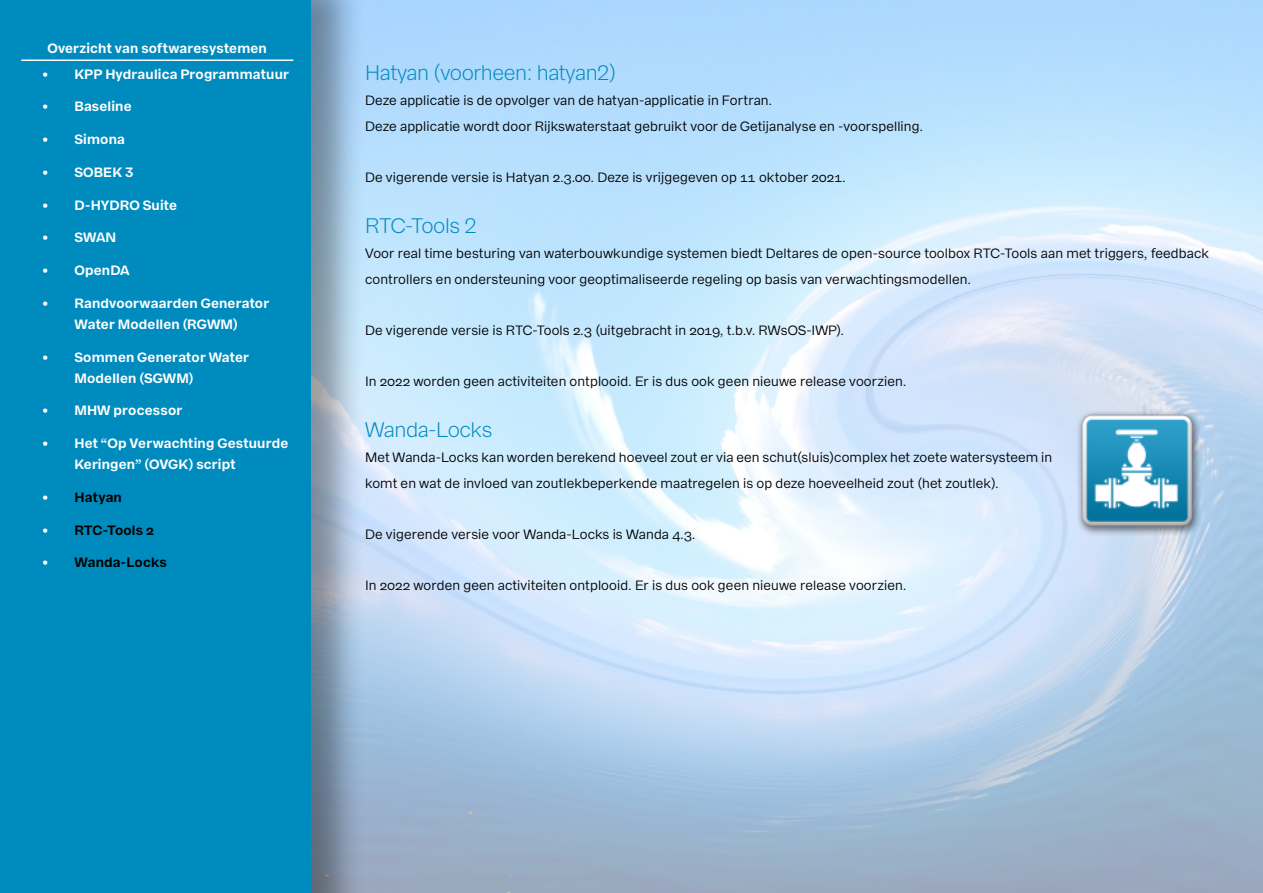
<style>
.page{position:relative;width:1263px;height:893px;background:#fff}
.page>*{position:absolute;margin:0;border:0;box-sizing:border-box;transform-origin:0 0}
.t1{font:300 21px "Franca";letter-spacing:-.02em;color:#008bbf}
.t2{font:13.5px/25.5px "Franca";letter-spacing:.01em;color:#000}
.t3{font:700 13.5px/21px "Franca";letter-spacing:.015em;color:#fff}
.t4{font:700 13.5px "Franca";letter-spacing:.015em;color:#000}
.s1{color:#fff}
</style>
<div class="page">
<div style="left:0;top:0;width:365px;height:893px;background:#000;opacity:.38"></div>
<div style="left:0;top:0;width:310px;height:893px;background:#008bbf"></div>
<hr style="left:21px;top:60px;width:272px;height:1px;background:#fff">
<img style="left:1073px;top:408px;width:128px;height:127px">
<p class="t3" style="left:47px;top:38px;width:221px">Overzicht van softwaresystemen</p>
<p class="t3" style="left:43px;top:63px;width:248px">• KPP Hydraulica Programmatuur</p>
<p class="t3" style="left:43px;top:96px;width:91px">• Baseline</p>
<p class="t3" style="left:43px;top:129px;width:84px">• Simona</p>
<p class="t3" style="left:43px;top:162px;width:92px">• SOBEK 3</p>
<p class="t3" style="left:43px;top:194px;width:136px">• D-HYDRO Suite</p>
<p class="t3" style="left:43px;top:227px;width:75px">• SWAN</p>
<p class="t3" style="left:43px;top:260px;width:89px">• OpenDA</p>
<p class="t3" style="left:43px;top:293px;width:228px;text-align:center">• Randvoorwaarden Generator<br>Water Modellen (RGWM)</p>
<p class="t3" style="left:74px;top:347px;width:176px;text-indent:-32px">• Sommen Generator Water<br>Modellen (SGWM)</p>
<p class="t3" style="left:43px;top:400px;width:141px">• MHW processor</p>
<p class="t3" style="left:74px;top:433px;width:215px;text-indent:-32px">• Het “Op Verwachting Gestuurde<br>Keringen” (OVGK) script</p>
<p class="t4" style="left:43px;top:489px;width:81px"><span class="s1">•</span> Hatyan</p>
<p class="t4" style="left:43px;top:521px;width:113px"><span class="s1">•</span> RTC-Tools 2</p>
<p class="t4" style="left:43px;top:554px;width:126px"><span class="s1">•</span> Wanda-Locks</p>
<h1 class="t1" style="left:365px;top:60px;width:253px">Hatyan (voorheen: hatyan2)</h1>
<p class="t2" style="left:365px;top:88px;width:559px">Deze applicatie is de opvolger van de hatyan-applicatie in Fortran.<br>Deze applicatie wordt door Rijkswaterstaat gebruikt voor de Getijanalyse en -voorspelling.</p>
<p class="t2" style="left:365px;top:164px;width:482px">De vigerende versie is Hatyan 2.3.00. Deze is vrijgegeven op 11 oktober 2021.</p>
<h1 class="t1" style="left:365px;top:213px;width:113px">RTC-Tools 2</h1>
<p class="t2" style="left:365px;top:241px;width:845px">Voor real time besturing van waterbouwkundige systemen biedt Deltares de open-source toolbox RTC-Tools aan met triggers, feedback controllers en ondersteuning voor geoptimaliseerde regeling op basis van verwachtingsmodellen.</p>
<p class="t2" style="left:365px;top:317px;width:481px">De vigerende versie is RTC-Tools 2.3 (uitgebracht in 2019, t.b.v. RWsOS-IWP).</p>
<p class="t2" style="left:365px;top:368px;width:543px">In 2022 worden geen activiteiten ontplooid. Er is dus ook geen nieuwe release voorzien.</p>
<h1 class="t1" style="left:365px;top:417px;width:129px">Wanda-Locks</h1>
<p class="t2" style="left:365px;top:445px;width:688px">Met Wanda-Locks kan worden berekend hoeveel zout er via een schut(sluis)complex het zoete watersysteem in komt en wat de invloed van zoutlekbeperkende maatregelen is op deze hoeveelheid zout (het zoutlek).</p>
<p class="t2" style="left:365px;top:521px;width:332px">De vigerende versie voor Wanda-Locks is Wanda 4.3.</p>
<p class="t2" style="left:365px;top:572px;width:543px">In 2022 worden geen activiteiten ontplooid. Er is dus ook geen nieuwe release voorzien.</p>
</div>
